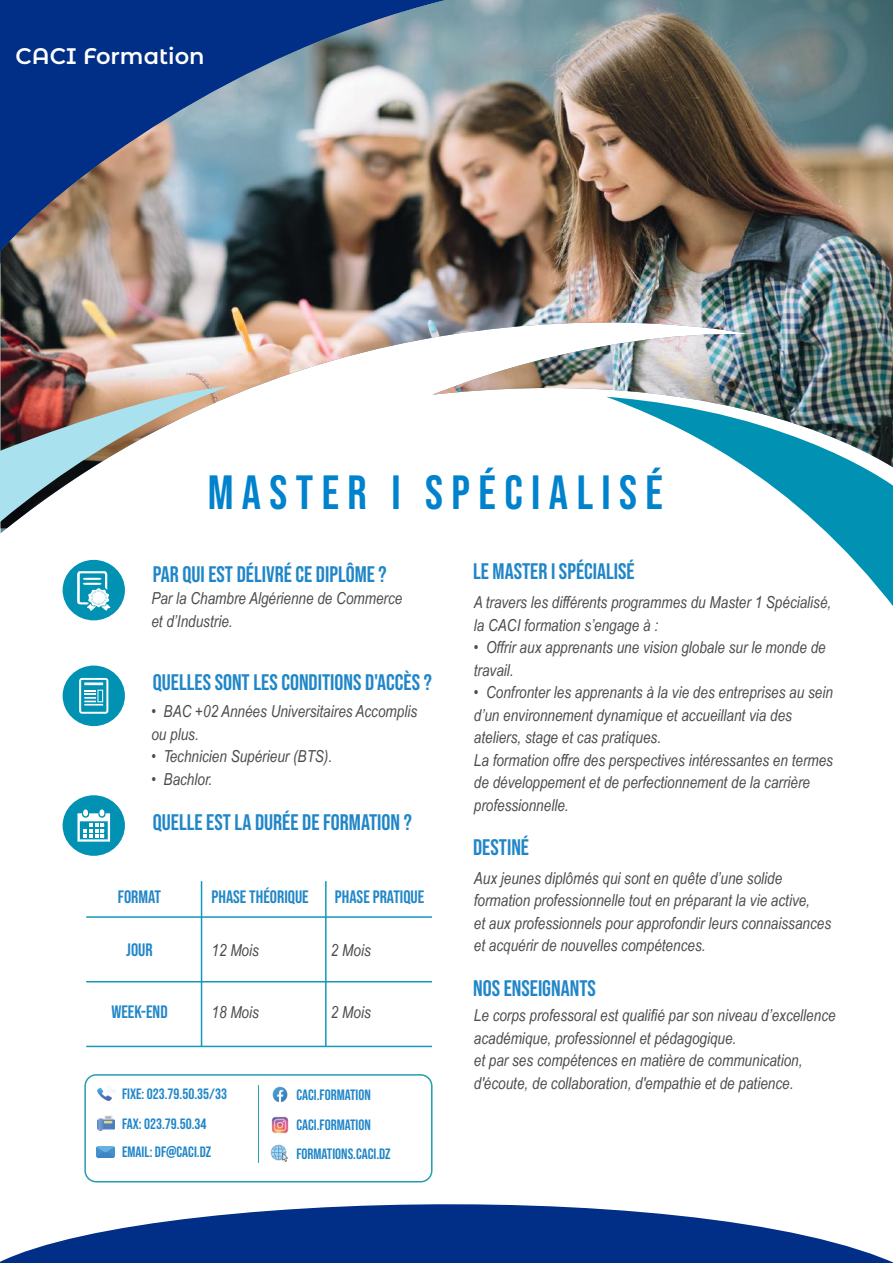
<style>
.page{position:relative;width:893px;height:1263px;background:#fff}
.page>*{position:absolute;margin:0;border:0;box-sizing:border-box;transform-origin:0 0}
.t1{font:48px "Bebas Neue";letter-spacing:.175em;color:#0082cc}
.t2{font:22.5px "Bebas Neue";color:#2086c8}
.t3{font:600 22.5px "Montserrat Alternates";color:#fff}
.t4{font:18px "Bebas Neue";color:#2387c8}
.t5{font:italic 16.5px/22.5px "Arial Narrow";color:#4e4b4c}
.t6{font:15px/30.2px "Bebas Neue";color:#2086c8}
</style>
<div class="page">
<svg style="left:1px;top:1171px;width:892px;height:92px"></svg>
<img style="left:1px;top:0;width:892px;height:397px">
<svg style="left:1px;top:386px;width:229px;height:147px"></svg>
<svg style="left:607px;top:397px;width:286px;height:209px"></svg>
<hr style="left:86px;top:916px;width:346px;height:2px;background:#1398b9">
<hr style="left:86px;top:981px;width:346px;height:1px;background:#1398b9">
<hr style="left:86px;top:1046px;width:346px;height:1px;background:#1398b9">
<hr style="left:201px;top:881px;width:1px;height:165px;background:#1398b9">
<hr style="left:325px;top:881px;width:2px;height:165px;background:#1398b9">
<div style="left:63px;top:560px;width:62px;height:60px;background:#0091b3;border-radius:50%"></div>
<svg style="left:77px;top:571px;width:34px;height:40px"></svg>
<div style="left:92px;top:592px;width:13px;height:11px;background:#fff;border-radius:50%"></div>
<div style="left:63px;top:665px;width:62px;height:61px;background:#0091b3;border-radius:50%"></div>
<svg style="left:79px;top:678px;width:29px;height:36px"></svg>
<div style="left:63px;top:795px;width:62px;height:61px;background:#0091b3;border-radius:50%"></div>
<svg style="left:77px;top:809px;width:33px;height:33px"></svg>
<div style="left:85px;top:1075px;width:347px;height:107px;background:#fff;border-radius:11px"></div>
<div style="left:84px;top:1074px;width:348px;height:108px;border:2px solid #239daf;border-radius:11px"></div>
<img style="left:97px;top:1085px;width:17px;height:15px">
<hr style="left:258px;top:1085px;width:1px;height:78px;background:#239daf">
<img style="left:97px;top:1115px;width:17px;height:15px">
<img style="left:97px;top:1146px;width:17px;height:12px">
<img style="left:272px;top:1086px;width:16px;height:17px">
<img style="left:271px;top:1116px;width:18px;height:18px">
<img style="left:270px;top:1144px;width:18px;height:17px">
<h2 class="t3" style="left:16px;top:40px;width:191px">CACI Formation</h2>
<h1 class="t1" style="left:208px;top:466px;width:457px">MASTER I SPÉCIALISÉ</h1>
<h2 class="t2" style="left:153px;top:561px;width:235px">PAR QUI EST DÉLIVRÉ CE DIPLÔME ?</h2>
<p class="t5" style="left:151px;top:587px;width:252px">Par la Chambre Algérienne de Commerce et d’Industrie.</p>
<h2 class="t2" style="left:153px;top:670px;width:281px">QUELLES SONT LES CONDITIONS D'ACCÈS ?</h2>
<p class="t5" style="left:151px;top:700px;width:267px">• BAC +02 Années Universitaires Accomplis ou plus.</p>
<p class="t5" style="left:151px;top:745px;width:182px">• Technicien Supérieur (BTS).</p>
<p class="t5" style="left:151px;top:767px;width:62px">• Bachlor.</p>
<h2 class="t2" style="left:153px;top:810px;width:261px">QUELLE EST LA DURÉE DE FORMATION ?</h2>
<p class="t4" style="left:118px;top:886px;width:45px">FORMAT</p>
<p class="t4" style="left:212px;top:886px;width:99px">PHASE THÉORIQUE</p>
<p class="t4" style="left:335px;top:886px;width:91px">PHASE PRATIQUE</p>
<p class="t4" style="left:126px;top:939px;width:28px">JOUR</p>
<p class="t5" style="left:212px;top:939px;width:49px">12 Mois</p>
<p class="t5" style="left:331px;top:939px;width:41px">2 Mois</p>
<p class="t4" style="left:111px;top:1001px;width:58px">WEEK-END</p>
<p class="t5" style="left:212px;top:1001px;width:49px">18 Mois</p>
<p class="t5" style="left:331px;top:1001px;width:41px">2 Mois</p>
<p class="t6" style="left:122px;top:1079px;width:107px">FIXE: 023.79.50.35/33<br>FAX: 023.79.50.34</p>
<p class="t6" style="left:122px;top:1137px;width:91px">EMAIL: DF@CACI.DZ</p>
<p class="t6" style="left:296px;top:1080px;width:76px">CACI.FORMATION<br>CACI.FORMATION</p>
<p class="t6" style="left:296px;top:1138px;width:96px">FORMATIONS.CACI.DZ</p>
<h2 class="t2" style="left:473px;top:558px;width:163px">LE MASTER I SPÉCIALISÉ</h2>
<p class="t5" style="left:474px;top:591px;width:359px">A travers les différents programmes du Master 1 Spécialisé, la CACI formation s’engage à :</p>
<p class="t5" style="left:474px;top:636px;width:353px">• Offrir aux apprenants une vision globale sur le monde de travail.</p>
<p class="t5" style="left:474px;top:681px;width:361px">• Confronter les apprenants à la vie des entreprises au sein d’un environnement dynamique et accueillant via des ateliers, stage et cas pratiques.<br>La formation offre des perspectives intéressantes en termes de développement et de perfectionnement de la carrière professionnelle.</p>
<h2 class="t2" style="left:473px;top:835px;width:58px">DESTINÉ</h2>
<p class="t5" style="left:474px;top:866px;width:359px">Aux jeunes diplômés qui sont en quête d’une solide formation professionnelle tout en préparant la vie active,<br>et aux professionnels pour approfondir leurs connaissances et acquérir de nouvelles compétences.</p>
<h2 class="t2" style="left:473px;top:975px;width:124px">NOS ENSEIGNANTS</h2>
<p class="t5" style="left:474px;top:1004px;width:363px">Le corps professoral est qualifié par son niveau d’excellence académique, professionnel et pédagogique.<br>et par ses compétences en matière de communication, d'écoute, de collaboration, d'empathie et de patience.</p>
</div>
